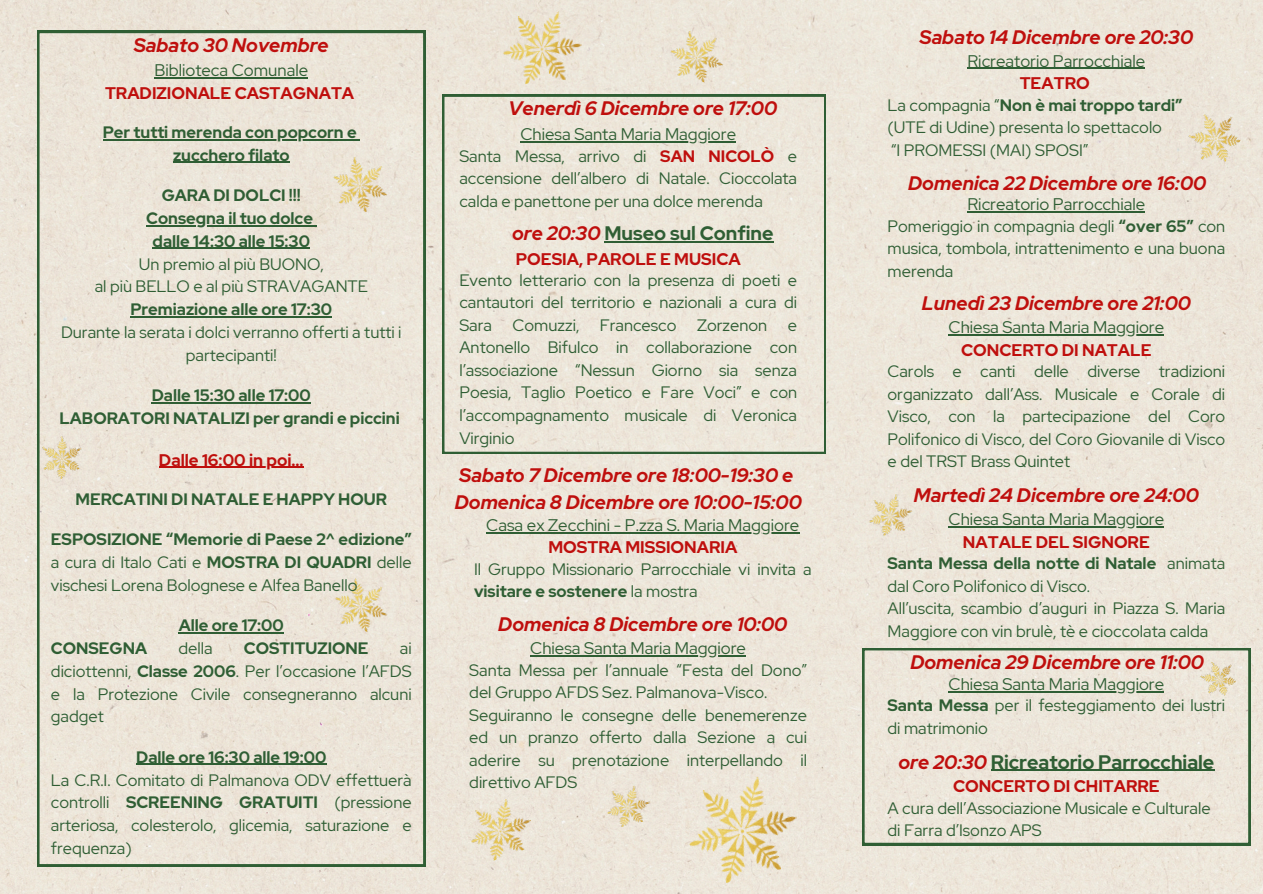
<style>
.page{position:relative;width:1263px;height:894px;background:#fff}
.page>*{position:absolute;margin:0;border:0;box-sizing:border-box;transform-origin:0 0}
.t1{font:italic 700 19.5px/27px "Red Hat Display";color:#bf0f0d}
.t2{font:700 19.5px "Red Hat Display";color:#2f5e34}
.t3{font:16.8px "Red Hat Display";color:#2f5e34}
.t4{font:700 16.8px "Red Hat Display";color:#bf0f0d}
.t5{font:16.5px/22.5px "Red Hat Display";color:#2f5e34;text-align:justify}
.t6{font:700 16.5px/22.8px "Red Hat Display";color:#2f5e34;text-align:center}
.s1{font-weight:700}
.s2{font-weight:700;color:#bf0f0d}
.s3{font-style:italic;color:#bf0f0d}
.s4{font-weight:400}
</style>
<div class="page">
<div style="left:0;top:0;width:1263px;height:893px;background:#ece6da"></div>
<svg style="left:862px;top:648px;width:388px;height:196px;background:#e5e0d3"></svg>
<div style="left:37px;top:31px;width:388px;height:835px;background:#ece5d8"></div>
<img style="left:326px;top:153px;width:69px;height:63px">
<img style="left:665px;top:27px;width:64px;height:59px">
<img style="left:329px;top:574px;width:66px;height:62px">
<img style="left:34px;top:430px;width:56px;height:54px">
<img style="left:865px;top:491px;width:51px;height:47px">
<img style="left:1182px;top:103px;width:67px;height:68px">
<img style="left:1195px;top:653px;width:47px;height:48px">
<hr style="left:154px;top:77px;width:154px;height:1px;background:#2f5e34">
<hr style="left:103px;top:139px;width:254px;height:1px;background:#2f5e34">
<hr style="left:173px;top:162px;width:117px;height:1px;background:#2f5e34">
<hr style="left:146px;top:225px;width:167px;height:1px;background:#2f5e34">
<hr style="left:153px;top:248px;width:157px;height:1px;background:#2f5e34">
<hr style="left:130px;top:316px;width:202px;height:1px;background:#2f5e34">
<hr style="left:152px;top:402px;width:159px;height:1px;background:#2f5e34">
<hr style="left:159px;top:466px;width:145px;height:1px;background:#bf0f0d">
<hr style="left:179px;top:632px;width:105px;height:1px;background:#2f5e34">
<hr style="left:136px;top:763px;width:190px;height:1px;background:#2f5e34">
<div style="left:442px;top:95px;width:384px;height:359px;background:#ede6da"></div>
<hr style="left:520px;top:141px;width:216px;height:2px;background:#2f5e34">
<hr style="left:530px;top:655px;width:216px;height:1px;background:#2f5e34">
<hr style="left:486px;top:532px;width:313px;height:1px;background:#2f5e34">
<hr style="left:604px;top:241px;width:170px;height:1px;background:#2f5e34">
<hr style="left:967px;top:68px;width:178px;height:1px;background:#2f5e34">
<hr style="left:967px;top:211px;width:178px;height:1px;background:#2f5e34">
<hr style="left:948px;top:526px;width:216px;height:1px;background:#2f5e34">
<hr style="left:948px;top:334px;width:216px;height:1px;background:#2f5e34">
<hr style="left:948px;top:691px;width:216px;height:1px;background:#2f5e34">
<hr style="left:991px;top:769px;width:223px;height:1px;background:#2f5e34">
<img style="left:500px;top:9px;width:85px;height:77px">
<img style="left:678px;top:769px;width:130px;height:120px">
<img style="left:462px;top:793px;width:77px;height:72px">
<img style="left:603px;top:782px;width:51px;height:47px">
<p class="t1" style="left:134px;top:31px;width:196px">Sabato 30 Novembre</p>
<p class="t3" style="left:154px;top:59px;width:155px">Biblioteca Comunale</p>
<h1 class="t4" style="left:105px;top:82px;width:251px">TRADIZIONALE CASTAGNATA</h1>
<p class="t6" style="left:103px;top:121px;width:255px">Per tutti merenda con popcorn e zucchero filato</p>
<p class="t6" style="left:162px;top:184px;width:141px">GARA DI DOLCI !!!</p>
<h3 class="t6" style="left:146px;top:206px;width:168px">Consegna il tuo dolce</h3>
<p class="t6" style="left:153px;top:229px;width:159px">dalle 14:30 alle 15:30</p>
<p class="t5" style="left:139px;top:252px;width:186px">Un premio al più BUONO,</p>
<p class="t5" style="left:95px;top:275px;width:275px">al più BELLO e al più STRAVAGANTE</p>
<p class="t6" style="left:130px;top:298px;width:203px">Premiazione alle ore 17:30</p>
<p class="t5" style="left:61px;top:321px;width:342px;text-align:center">Durante la serata i dolci verranno offerti a tutti i partecipanti!</p>
<p class="t6" style="left:60px;top:384px;width:342px">Dalle 15:30 alle 17:00<br>LABORATORI NATALIZI per grandi e piccini</p>
<p class="t4" style="left:159px;top:448px;width:146px">Dalle 16:00 in poi...</p>
<h3 class="t6" style="left:76px;top:487px;width:313px">MERCATINI DI NATALE E HAPPY HOUR</h3>
<h3 class="t5" style="left:51px;top:527px;width:362px"><span class="s1">ESPOSIZIONE “Memorie di Paese 2^ edizione” </span>a cura di Italo Cati e <span class="s1">MOSTRA DI QUADRI</span> delle vischesi Lorena Bolognese e Alfea Banello</h3>
<h2 class="t6" style="left:179px;top:613px;width:107px">Alle ore 17:00</h2>
<p class="t6" style="left:51px;top:636px;width:98px">CONSEGNA</p>
<p class="t5" style="left:178px;top:636px;width:36px">della</p>
<p class="t6" style="left:244px;top:636px;width:126px">COSTITUZIONE</p>
<p class="t5" style="left:51px;top:636px;width:362px;text-indent:349px">ai diciottenni, <span class="s1">Classe 2006</span>. Per l’occasione l’AFDS e la Protezione Civile consegneranno alcuni gadget</p>
<p class="t6" style="left:136px;top:745px;width:192px">Dalle ore 16:30 alle 19:00</p>
<p class="t5" style="left:51px;top:768px;width:362px">La C.R.I. Comitato di Palmanova ODV effettuerà controlli <span class="s1">SCREENING GRATUITI</span> (pressione arteriosa, colesterolo, glicemia, saturazione e frequenza)</p>
<p class="t1" style="left:508px;top:94px;width:270px">Venerdì 6 Dicembre ore 17:00</p>
<p class="t3" style="left:520px;top:123px;width:217px">Chiesa Santa Maria Maggiore</p>
<p class="t5" style="left:459px;top:145px;width:339px">Santa Messa, arrivo di <span class="s2">SAN NICOLÒ</span> e accensione dell’albero di Natale. Cioccolata calda e panettone per una dolce merenda</p>
<p class="t2" style="left:512px;top:220px;width:263px"><span class="s3">ore 20:30</span> Museo sul Confine</p>
<p class="t4" style="left:516px;top:247px;width:227px">POESIA, PAROLE E MUSICA</p>
<h1 class="t5" style="left:459px;top:269px;width:339px">Evento letterario con la presenza di poeti e cantautori del territorio e nazionali a cura di Sara Comuzzi, Francesco Zorzenon e Antonello Bifulco in collaborazione con l’associazione “Nessun Giorno sia senza Poesia, Taglio Poetico e Fare Voci” e con l’accompagnamento musicale di Veronica Virginio</h1>
<h1 class="t1" style="left:455px;top:462px;width:349px">Sabato 7 Dicembre ore 18:00-19:30 e<br>Domenica 8 Dicembre ore 10:00-15:00</h1>
<p class="t3" style="left:486px;top:513px;width:315px">Casa ex Zecchini - P.zza S. Maria Maggiore</p>
<h1 class="t4" style="left:548px;top:536px;width:190px">MOSTRA MISSIONARIA</h1>
<p class="t5" style="left:474px;top:557px;width:339px">Il Gruppo Missionario Parrocchiale vi invita a <span class="s1">visitare e sostenere</span> la mostra</p>
<p class="t1" style="left:498px;top:610px;width:291px">Domenica 8 Dicembre ore 10:00</p>
<p class="t3" style="left:530px;top:637px;width:217px">Chiesa Santa Maria Maggiore</p>
<p class="t5" style="left:469px;top:658px;width:339px">Santa Messa per l’annuale “Festa del Dono” del Gruppo AFDS Sez. Palmanova-Visco.</p>
<p class="t5" style="left:469px;top:703px;width:339px">Seguiranno le consegne delle benemerenze ed un pranzo offerto dalla Sezione a cui aderire su prenotazione interpellando il direttivo AFDS</p>
<p class="t1" style="left:920px;top:23px;width:275px">Sabato 14 Dicembre ore 20:30</p>
<p class="t3" style="left:967px;top:50px;width:179px">Ricreatorio Parrocchiale</p>
<p class="t4" style="left:1020px;top:72px;width:72px">TEATRO</p>
<h1 class="t6" style="left:887px;top:93px;width:296px"><span class="s4">La compagnia “</span>Non è mai troppo tardi”</h1>
<p class="t5" style="left:887px;top:116px;width:276px">(UTE di Udine) presenta lo spettacolo</p>
<p class="t5" style="left:891px;top:138px;width:199px">“I PROMESSI (MAI) SPOSI”</p>
<h1 class="t1" style="left:908px;top:169px;width:300px">Domenica 22 Dicembre ore 16:00</h1>
<p class="t3" style="left:967px;top:193px;width:179px">Ricreatorio Parrocchiale</p>
<p class="t5" style="left:887px;top:214px;width:339px">Pomeriggio in compagnia degli <span class="s1">“over 65”</span> con musica, tombola, intrattenimento e una buona merenda</p>
<p class="t1" style="left:922px;top:289px;width:271px">Lunedì 23 Dicembre ore 21:00</p>
<p class="t3" style="left:948px;top:316px;width:217px">Chiesa Santa Maria Maggiore</p>
<p class="t4" style="left:961px;top:339px;width:192px">CONCERTO DI NATALE</p>
<h1 class="t5" style="left:887px;top:360px;width:339px">Carols e canti delle diverse tradizioni organizzato dall’Ass. Musicale e Corale di Visco, con la partecipazione del Coro Polifonico di Visco, del Coro Giovanile di Visco e del TRST Brass Quintet</h1>
<p class="t1" style="left:914px;top:481px;width:286px">Martedì 24 Dicembre ore 24:00</p>
<p class="t3" style="left:948px;top:508px;width:217px">Chiesa Santa Maria Maggiore</p>
<h1 class="t4" style="left:963px;top:530px;width:188px">NATALE DEL SIGNORE</h1>
<p class="t5" style="left:887px;top:551px;width:339px"><span class="s1">Santa Messa della notte di Natale</span> animata dal Coro Polifonico di Visco.</p>
<p class="t5" style="left:887px;top:596px;width:339px">All’uscita, scambio d’auguri in Piazza S. Maria<br>Maggiore con vin brulè, tè e cioccolata calda</p>
<p class="t1" style="left:910px;top:648px;width:295px">Domenica 29 Dicembre ore 11:00</p>
<p class="t3" style="left:948px;top:672px;width:217px">Chiesa Santa Maria Maggiore</p>
<p class="t5" style="left:887px;top:694px;width:339px"><span class="s1">Santa Messa</span> per il festeggiamento dei lustri di matrimonio</p>
<h1 class="t2" style="left:898px;top:748px;width:317px"><span class="s3">ore 20:30</span> Ricreatorio Parrocchiale</h1>
<p class="t4" style="left:953px;top:774px;width:208px">CONCERTO DI CHITARRE</p>
<p class="t5" style="left:887px;top:796px;width:325px">A cura dell’Associazione Musicale e Culturale di Farra d’Isonzo APS</p>
</div>
